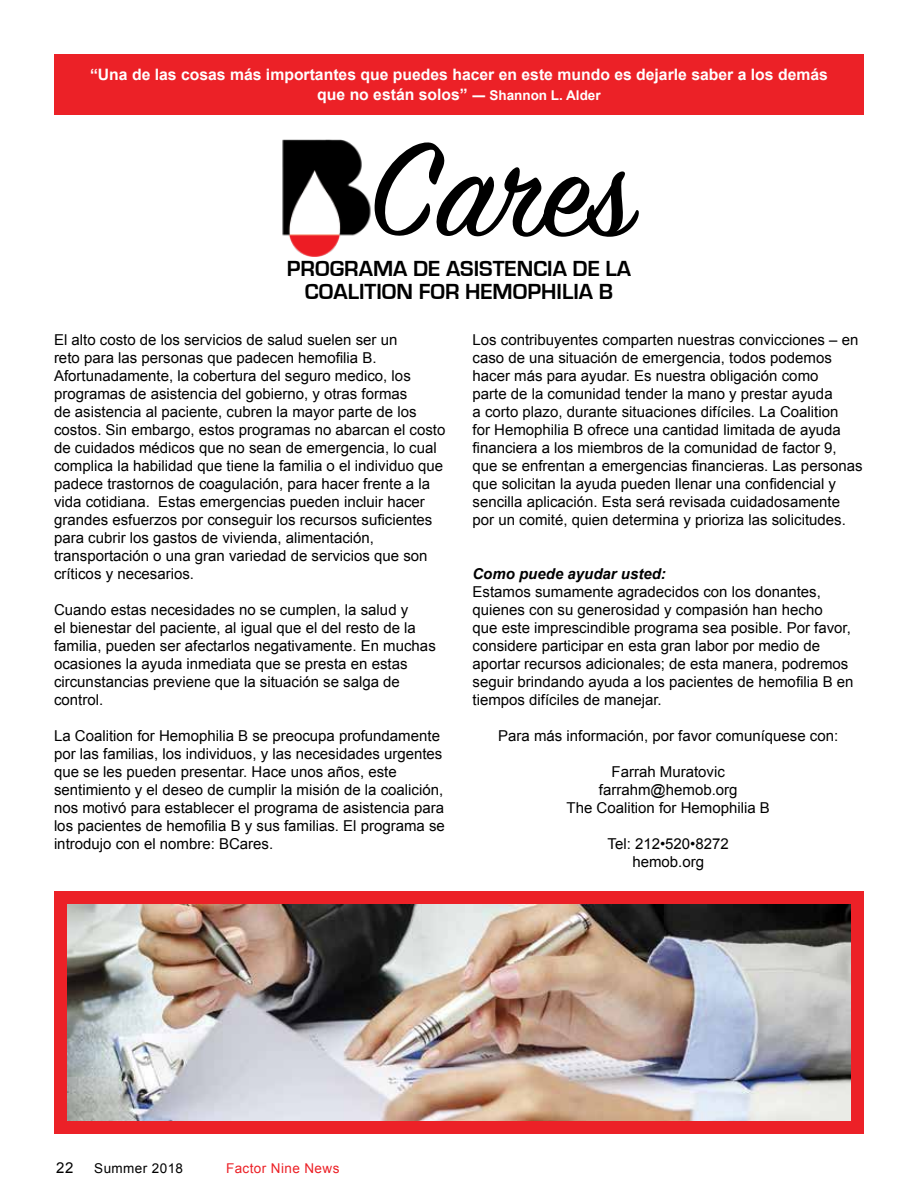
<style>
.page{position:relative;width:918px;height:1188px;background:#fff}
.page>*{position:absolute;margin:0;border:0;box-sizing:border-box;transform-origin:0 0}
.t1{font:700 22.5px/22.5px "Eurostile";color:#000;text-align:center}
.t2{font:700 15.75px/19.5px "Arial";color:#fff;text-align:center}
.t3{font:15px/18px "Arial";color:#000}
.t4{font:italic 700 15px "Arial";color:#000}
.t5{font:13.5px "Arial";letter-spacing:.03em;color:#ec2127}
.t6{font:13.5px "Arial";letter-spacing:.03em;color:#000}
.s1{font-size:13.5px}
</style>
<div class="page">
<img style="left:282px;top:140px;width:89px;height:117px">
<div style="left:54px;top:891px;width:810px;height:243px;background:#ec2127"></div>
<div style="left:54px;top:54px;width:810px;height:61px;background:#ec2127"></div>
<img style="left:68px;top:904px;width:782px;height:216px">
<svg style="left:374px;top:142px;width:265px;height:95px"></svg>
<p class="t2" style="left:90px;top:66px;width:739px">“Una de las cosas más importantes que puedes hacer en este mundo es dejarle saber a los demás que no están solos” <span class="s1">― Shannon L. Alder</span></p>
<h1 class="t1" style="left:287px;top:258px;width:346px">PROGRAMA DE ASISTENCIA DE LA<br>COALITION FOR HEMOPHILIA B</h1>
<p class="t3" style="left:54px;top:331px;width:393px">El alto costo de los servicios de salud suelen ser un<br>reto para las personas que padecen hemofilia B.<br>Afortunadamente, la cobertura del seguro medico, los programas de asistencia del gobierno, y otras formas<br>de asistencia al paciente, cubren la mayor parte de los costos. Sin embargo, estos programas no abarcan el costo de cuidados médicos que no sean de emergencia, lo cual complica la habilidad que tiene la familia o el individuo que padece trastornos de coagulación, para hacer frente a la vida cotidiana. Estas emergencias pueden incluir hacer grandes esfuerzos por conseguir los recursos suficientes para cubrir los gastos de vivienda, alimentación, transportación o una gran variedad de servicios que son críticos y necesarios.</p>
<p class="t3" style="left:54px;top:601px;width:383px">Cuando estas necesidades no se cumplen, la salud y<br>el bienestar del paciente, al igual que el del resto de la familia, pueden ser afectarlos negativamente. En muchas ocasiones la ayuda inmediata que se presta en estas circunstancias previene que la situación se salga de control.</p>
<p class="t3" style="left:54px;top:727px;width:392px">La Coalition for Hemophilia B se preocupa profundamente por las familias, los individuos, y las necesidades urgentes que se les pueden presentar. Hace unos años, este sentimiento y el deseo de cumplir la misión de la coalición, nos motivó para establecer el programa de asistencia para los pacientes de hemofilia B y sus familias. El programa se introdujo con el nombre: BCares.</p>
<p class="t3" style="left:472px;top:331px;width:392px">Los contribuyentes comparten nuestras convicciones – en caso de una situación de emergencia, todos podemos hacer más para ayudar. Es nuestra obligación como<br>parte de la comunidad tender la mano y prestar ayuda<br>a corto plazo, durante situaciones difíciles. La Coalition<br>for Hemophilia B ofrece una cantidad limitada de ayuda financiera a los miembros de la comunidad de factor 9, que se enfrentan a emergencias financieras. Las personas que solicitan la ayuda pueden llenar una confidencial y sencilla aplicación. Esta será revisada cuidadosamente por un comité, quien determina y prioriza las solicitudes.</p>
<p class="t4" style="left:472px;top:564px;width:195px">Como puede ayudar usted:</p>
<p class="t3" style="left:472px;top:583px;width:383px">Estamos sumamente agradecidos con los donantes, quienes con su generosidad y compasión han hecho<br>que este imprescindible programa sea posible. Por favor, considere participar en esta gran labor por medio de aportar recursos adicionales; de esta manera, podremos seguir brindando ayuda a los pacientes de hemofilia B en tiempos difíciles de manejar.</p>
<p class="t3" style="left:498px;top:727px;width:342px">Para más información, por favor comuníquese con:</p>
<p class="t3" style="left:567px;top:763px;width:205px;text-align:center">Farrah Muratovic farrahm@hemob.org<br>The Coalition for Hemophilia B</p>
<p class="t3" style="left:608px;top:835px;width:123px;text-align:center">Tel: 212•520•8272 hemob.org</p>
<p class="t3" style="left:56px;top:1159px;width:19px">22</p>
<p class="t6" style="left:94px;top:1159px;width:90px">Summer 2018</p>
<p class="t5" style="left:226px;top:1159px;width:115px">Factor Nine News</p>
</div>
